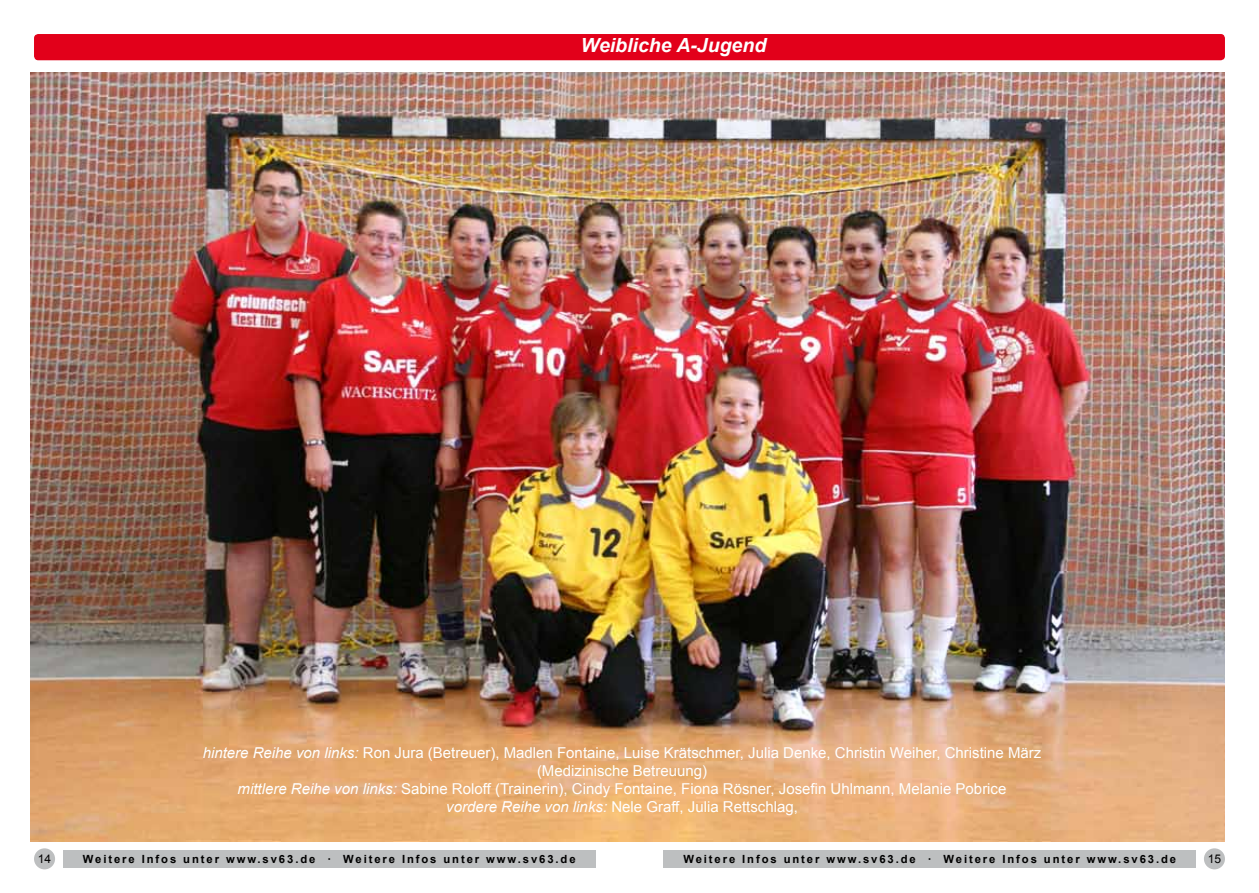
<style>
.page{position:relative;width:1259px;height:893px;background:#fff}
.page>*{position:absolute;margin:0;border:0;box-sizing:border-box;transform-origin:0 0}
.t1{font:italic 700 19.5px "Arial";color:#fff}
.t2{font:15px/18px "Arial";color:#fff;text-align:center}
.t3{font:12px "Arial";color:#000}
.t4{font:700 11.25px "Arial";letter-spacing:.17em;color:#000}
.s1{font-style:italic}
</style>
<div class="page">
<div style="left:63px;top:850px;width:532px;height:17px;background:#bdbfc0"></div>
<div style="left:663px;top:850px;width:533px;height:17px;background:#bdbfc0"></div>
<div style="left:34px;top:34px;width:1191px;height:26px;background:#e2001a;border-radius:4px"></div>
<img style="left:31px;top:72px;width:1194px;height:770px">
<div style="left:34px;top:848px;width:21px;height:21px;background:#bdbfc0;border-radius:50%"></div>
<div style="left:1204px;top:848px;width:21px;height:21px;background:#bdbfc0;border-radius:50%"></div>
<h1 class="t1" style="left:581px;top:33px;width:187px">Weibliche A-Jugend</h1>
<p class="t2" style="left:203px;top:744px;width:840px"><span class="s1">hintere Reihe von links:</span> Ron Jura (Betreuer), Madlen Fontaine, Luise Krätschmer, Julia Denke, Christin Weiher, Christine März (Medizinische Betreuung)<br><span class="s1">mittlere Reihe von links:</span> Sabine Roloff (Trainerin), Cindy Fontaine, Fiona Rösner, Josefin Uhlmann, Melanie Pobrice<br><span class="s1">vordere Reihe von links:</span> Nele Graff, Julia Rettschlag,</p>
<p class="t3" style="left:38px;top:851px;width:15px">14</p>
<p class="t3" style="left:1207px;top:851px;width:15px">15</p>
<p class="t4" style="left:83px;top:851px;width:494px">Weitere Infos unter www.sv63.de · Weitere Infos unter www.sv63.de</p>
<p class="t4" style="left:683px;top:851px;width:494px">Weitere Infos unter www.sv63.de · Weitere Infos unter www.sv63.de</p>
</div>
